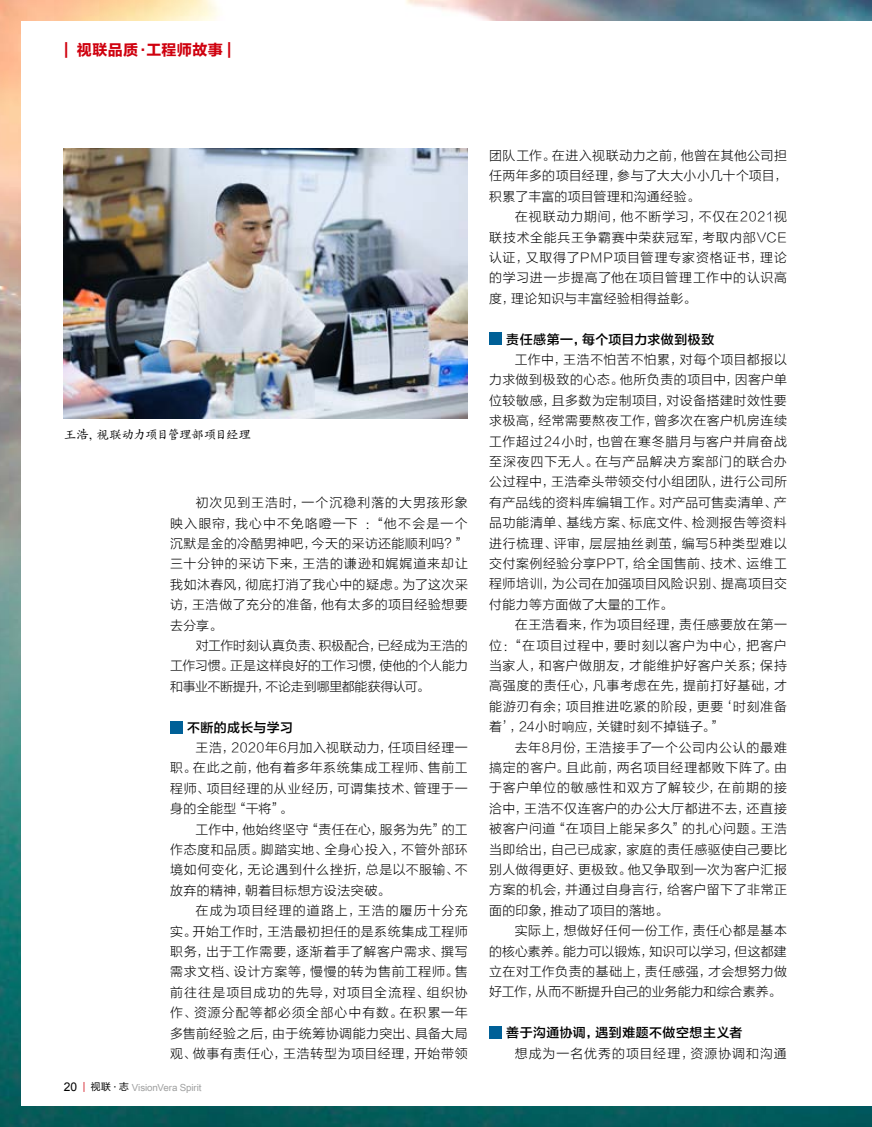
<style>
.page{position:relative;width:872px;height:1127px;background:#fff}
.page>*{position:absolute;margin:0;border:0;box-sizing:border-box;transform-origin:0 0}
.t1{font:15px "FZLTDHK GBK1 0";letter-spacing:.02em;color:#cf000e}
.t2{font:12.9px/20.4px "FZLTKHK GBK1 0";letter-spacing:.04em;color:#000;text-align:justify}
.t3{font:12.9px "FZLTZHK GBK1 0";letter-spacing:.04em;color:#000}
.t4{font:12.9px "FZLTKHK GBK1 0";letter-spacing:.08em;color:#000}
.t5{font:12.75px "DF Kai W5 A";letter-spacing:-.07em;color:#000}
.t6{font:9.75px "Dok Champa";letter-spacing:-.01em;color:#9fa0a0}
.s1{font-family:"Arial";font-size:12px;color:#000}
.s2{font-family:"FZLTHJW GB1 0";color:#cf000e}
.s3{font-family:"FZLTHJW GB1 0";color:#000}
</style>
<div class="page">
<img style="left:0;top:0;width:872px;height:1127px">
<div style="left:21px;top:21px;width:851px;height:1085px;background:#fff"></div>
<img style="left:64px;top:149px;width:404px;height:269px">
<div style="left:170px;top:721px;width:12px;height:12px;background:#006097"></div>
<div style="left:489px;top:332px;width:12px;height:12px;background:#006097"></div>
<div style="left:489px;top:1026px;width:12px;height:12px;background:#006097"></div>
<p class="t1" style="left:64px;top:42px;width:169px">| 视联品质·工程师故事 |</p>
<p class="t5" style="left:64px;top:428px;width:189px">王浩，视联动力项目管理部项目经理</p>
<p class="t2" style="left:170px;top:493px;width:299px;text-indent:26px">初次见到王浩时，一个沉稳利落的大男孩形象映入眼帘，我心中不免咯噔一下 ：“他不会是一个沉默是金的冷酷男神吧，今天的采访还能顺利吗？”三十分钟的采访下来，王浩的谦逊和娓娓道来却让我如沐春风，彻底打消了我心中的疑虑。为了这次采访，王浩做了充分的准备，他有太多的项目经验想要去分享。</p>
<p class="t2" style="left:170px;top:636px;width:299px;text-indent:26px">对工作时刻认真负责、积极配合，已经成为王浩的工作习惯。正是这样良好的工作习惯，使他的个人能力和事业不断提升，不论走到哪里都能获得认可。</p>
<p class="t3" style="left:187px;top:720px;width:107px">不断的成长与学习</p>
<p class="t2" style="left:170px;top:738px;width:299px;text-indent:26px">王浩，2020年6月加入视联动力，任项目经理一职。在此之前，他有着多年系统集成工程师、售前工程师、项目经理的从业经历，可谓集技术、管理于一身的全能型“干将”。</p>
<p class="t2" style="left:170px;top:819px;width:299px;text-indent:26px">工作中，他始终坚守“责任在心，服务为先”的工作态度和品质。脚踏实地、全身心投入，不管外部环境如何变化，无论遇到什么挫折，总是以不服输、不放弃的精神，朝着目标想方设法突破。</p>
<p class="t2" style="left:170px;top:901px;width:299px;text-indent:26px">在成为项目经理的道路上，王浩的履历十分充实。开始工作时，王浩最初担任的是系统集成工程师职务，出于工作需要，逐渐着手了解客户需求、撰写需求文档、设计方案等，慢慢的转为售前工程师。售前往往是项目成功的先导，对项目全流程、组织协作、资源分配等都必须全部心中有数。在积累一年多售前经验之后，由于统筹协调能力突出、具备大局观、做事有责任心，王浩转型为项目经理，开始带领</p>
<p class="t6" style="left:64px;top:1080px;width:139px"><span class="s1">20</span> <span class="s2">|</span> <span class="s3">视联 </span><sup>.</sup> <span class="s3">志</span> VisionVera Spirit</p>
<p class="t2" style="left:489px;top:146px;width:299px">团队工作。在进入视联动力之前，他曾在其他公司担任两年多的项目经理，参与了大大小小几十个项目，积累了丰富的项目管理和沟通经验。</p>
<p class="t2" style="left:489px;top:207px;width:299px;text-indent:26px">在视联动力期间，他不断学习，不仅在2021视联技术全能兵王争霸赛中荣获冠军，考取内部VCE认证，又取得了PMP项目管理专家资格证书，理论的学习进一步提高了他在项目管理工作中的认识高度，理论知识与丰富经验相得益彰。</p>
<p class="t3" style="left:506px;top:332px;width:210px">责任感第一，每个项目力求做到极致</p>
<p class="t2" style="left:489px;top:350px;width:299px;text-indent:26px">工作中，王浩不怕苦不怕累，对每个项目都报以力求做到极致的心态。他所负责的项目中，因客户单位较敏感，且多数为定制项目，对设备搭建时效性要求极高，经常需要熬夜工作，曾多次在客户机房连续工作超过24小时，也曾在寒冬腊月与客户并肩奋战至深夜四下无人。在与产品解决方案部门的联合办公过程中，王浩牵头带领交付小组团队，进行公司所有产品线的资料库编辑工作。对产品可售卖清单、产品功能清单、基线方案、标底文件、检测报告等资料进行梳理、评审，层层抽丝剥茧，编写5种类型难以交付案例经验分享PPT，给全国售前、技术、运维工程师培训，为公司在加强项目风险识别、提高项目交付能力等方面做了大量的工作。</p>
<p class="t2" style="left:489px;top:615px;width:299px;text-indent:26px">在王浩看来，作为项目经理，责任感要放在第一位：“在项目过程中，要时刻以客户为中心，把客户当家人，和客户做朋友，才能维护好客户关系；保持高强度的责任心，凡事考虑在先，提前打好基础，才能游刃有余；项目推进吃紧的阶段，更要‘时刻准备着’，24小时响应，关键时刻不掉链子。”</p>
<p class="t2" style="left:489px;top:737px;width:299px;text-indent:26px">去年8月份，王浩接手了一个公司内公认的最难搞定的客户。且此前，两名项目经理都败下阵了。由于客户单位的敏感性和双方了解较少，在前期的接洽中，王浩不仅连客户的办公大厅都进不去，还直接被客户问道“在项目上能呆多久”的扎心问题。王浩当即给出，自己已成家，家庭的责任感驱使自己要比别人做得更好、更极致。他又争取到一次为客户汇报方案的机会，并通过自身言行，给客户留下了非常正面的印象，推动了项目的落地。</p>
<p class="t2" style="left:489px;top:921px;width:299px;text-indent:26px">实际上，想做好任何一份工作，责任心都是基本的核心素养。能力可以锻炼，知识可以学习，但这都建立在对工作负责的基础上，责任感强，才会想努力做好工作，从而不断提升自己的业务能力和综合素养。</p>
<p class="t3" style="left:506px;top:1025px;width:238px">善于沟通协调，遇到难题不做空想主义者</p>
<p class="t4" style="left:514px;top:1046px;width:274px">想成为一名优秀的项目经理，资源协调和沟通</p>
</div>
